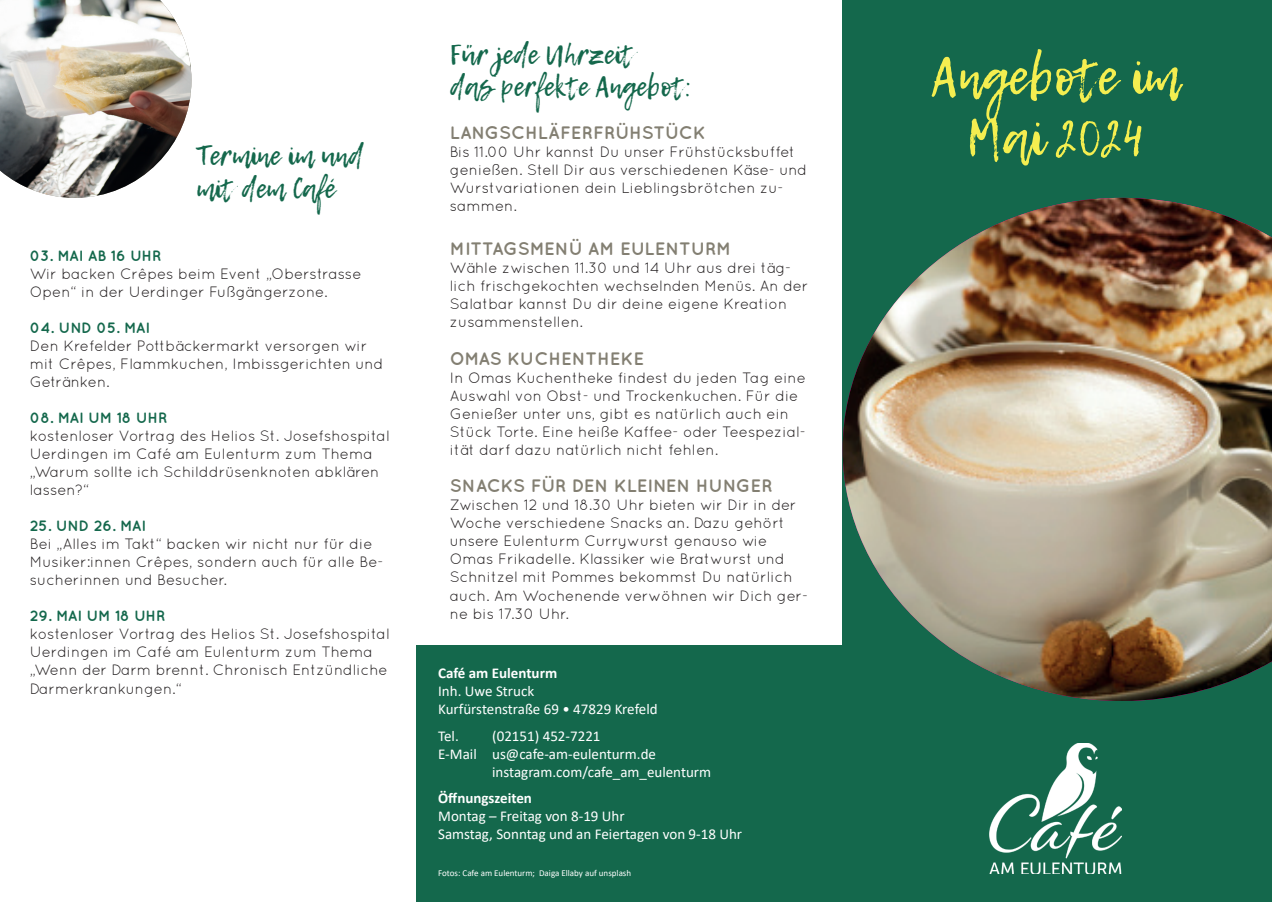
<style>
.page{position:relative;width:1272px;height:902px;background:#fff}
.page>*{position:absolute;margin:0;border:0;box-sizing:border-box;transform-origin:0 0}
.t1{font:51px/61.2px "Lemon Tuesday";color:#f4ee50;text-align:center}
.t2{font:27px/32.4px "Lemon Tuesday";color:#14684c}
.t3{font:700 18px "Quicksand";color:#837f72}
.t4{font:15px/18px "Quicksand";color:#231f20}
.t5{font:15px/18px "Calibri";color:#fff}
.t6{font:700 15px "Quicksand";color:#14684c}
.t7{font:700 15px "Calibri";color:#fff}
.t8{font:9px "Calibri";color:#fff}
</style>
<div class="page">
<div style="left:842px;top:0;width:429px;height:901px;background:#14684c"></div>
<img style="left:989px;top:743px;width:132px;height:130px">
<div style="left:417px;top:645px;width:429px;height:256px;background:#14684c"></div>
<img style="left:842px;top:198px;width:429px;height:503px">
<img style="left:0;top:0;width:191px;height:198px">
<h2 class="t2" style="left:196px;top:140px;width:168px">Termine im und mit dem Café</h2>
<p class="t6" style="left:30px;top:247px;width:133px">03. MAI AB 16 UHR</p>
<p class="t4" style="left:30px;top:265px;width:333px">Wir backen Crêpes beim Event „Oberstrasse<br>Open“ in der Uerdinger Fußgängerzone.</p>
<p class="t6" style="left:30px;top:319px;width:122px">04. UND 05. MAI</p>
<p class="t4" style="left:30px;top:337px;width:355px">Den Krefelder Pottbäckermarkt versorgen wir mit Crêpes, Flammkuchen, Imbissgerichten und<br>Getränken.</p>
<p class="t6" style="left:30px;top:409px;width:139px">08. MAI UM 18 UHR</p>
<p class="t4" style="left:30px;top:427px;width:361px">kostenloser Vortrag des Helios St. Josefshospital Uerdingen im Café am Eulenturm zum Thema „Warum sollte ich Schilddrüsenknoten abklären lassen?“</p>
<p class="t6" style="left:30px;top:517px;width:118px">25. UND 26. MAI</p>
<p class="t4" style="left:30px;top:535px;width:355px">Bei „Alles im Takt“ backen wir nicht nur für die<br>Musiker:innen Crêpes, sondern auch für alle Be&shy;sucherinnen und Besucher.</p>
<p class="t6" style="left:30px;top:607px;width:137px">29. MAI UM 18 UHR</p>
<p class="t4" style="left:30px;top:625px;width:361px">kostenloser Vortrag des Helios St. Josefshospital Uerdingen im Café am Eulenturm zum Thema „Wenn der Darm brennt. Chronisch Entzündliche Darmerkrankungen.“</p>
<h2 class="t2" style="left:450px;top:38px;width:244px">Für jede Uhrzeit<br>das perfekte Angebot:</h2>
<p class="t3" style="left:450px;top:122px;width:257px">LANGSCHLÄFERFRÜHSTÜCK</p>
<p class="t4" style="left:450px;top:143px;width:359px">Bis 11.00 Uhr kannst Du unser Frühstücksbuffet genießen. Stell Dir aus verschiedenen Käse- und Wurstvariationen dein Lieblingsbrötchen zu&shy;sammen.</p>
<p class="t3" style="left:450px;top:237px;width:283px">MITTAGSMENÜ AM EULENTURM</p>
<p class="t4" style="left:450px;top:258px;width:360px">Wähle zwischen 11.30 und 14 Uhr aus drei täg&shy;lich frischgekochten wechselnden Menüs. An der Salatbar kannst Du dir deine eigene Kreation zusammenstellen.</p>
<p class="t3" style="left:450px;top:347px;width:196px">OMAS KUCHENTHEKE</p>
<p class="t4" style="left:450px;top:368px;width:357px">In Omas Kuchentheke findest du jeden Tag eine Auswahl von Obst- und Trockenkuchen. Für die Genießer unter uns, gibt es natürlich auch ein Stück Torte. Eine heiße Kaffee- oder Teespezial&shy;ität darf dazu natürlich nicht fehlen.</p>
<p class="t3" style="left:450px;top:475px;width:324px">SNACKS FÜR DEN KLEINEN HUNGER</p>
<p class="t4" style="left:450px;top:496px;width:360px">Zwischen 12 und 18.30 Uhr bieten wir Dir in der Woche verschiedene Snacks an. Dazu gehört unsere Eulenturm Currywurst genauso wie Omas Frikadelle. Klassiker wie Bratwurst und Schnitzel mit Pommes bekommst Du natürlich auch. Am Wochenende verwöhnen wir Dich ger&shy;ne bis 17.30 Uhr.</p>
<p class="t7" style="left:438px;top:662px;width:120px">Café am Eulenturm</p>
<p class="t5" style="left:438px;top:681px;width:221px">Inh. Uwe Struck<br>Kurfürstenstraße 69 • 47829 Krefeld</p>
<p class="t5" style="left:438px;top:726px;width:22px">Tel.</p>
<p class="t5" style="left:492px;top:726px;width:110px">(02151) 452-7221</p>
<p class="t5" style="left:438px;top:744px;width:219px">E-Mail us@cafe-am-eulenturm.de</p>
<p class="t5" style="left:492px;top:762px;width:220px">instagram.com/cafe_am_eulenturm</p>
<p class="t7" style="left:438px;top:787px;width:95px">Öffnungszeiten</p>
<p class="t5" style="left:438px;top:806px;width:305px">Montag – Freitag von 8-19 Uhr<br>Samstag, Sonntag und an Feiertagen von 9-18 Uhr</p>
<p class="t8" style="left:438px;top:866px;width:194px">Fotos: Cafe am Eulenturm; Daiga Ellaby auf unsplash</p>
<h1 class="t1" style="left:931px;top:46px;width:249px">Angebote im<br>Mai 2024</h1>
</div>
